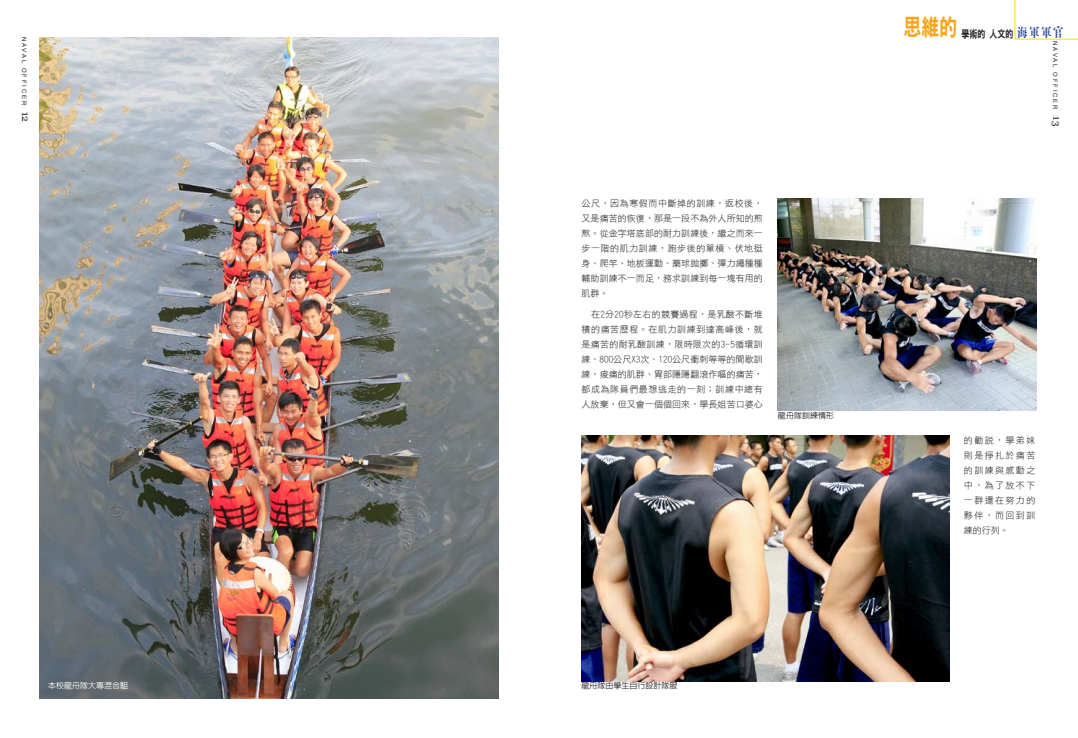
<style>
.page{position:relative;width:1078px;height:738px;background:#fff}
.page>*{position:absolute;margin:0;border:0;box-sizing:border-box;transform-origin:0 0}
.t1{font:23.4px "DFN Hei W9 WIN BF";color:#f9a51b;scale:.77 1}
.t2{font:10.4px "DFN Hei W9 WIN BF";color:#231f20;scale:.77 1}
.t3{font:10px "Georgia";color:#231f20}
.t4{font:9px/15px "DF Hei W3 WIN BF";letter-spacing:.06em;color:#231f20;text-align:justify}
.t5{font:500 8px "Lin Gothic";color:#231f20}
.t6{font:500 8px "Lin Gothic";color:#fff}
.t7{font:6px "Arial";letter-spacing:.3em;color:#231f20}
.s1{font-family:"DF Ming XB WIN BF";font-size:13px;color:#223f99}
</style>
<div class="page">
<img style="left:40px;top:38px;width:458px;height:659px">
<img style="left:777px;top:198px;width:258px;height:211px">
<img style="left:581px;top:435px;width:368px;height:245px">
<svg style="left:1014px;top:0;width:63px;height:40px"></svg>
<p class="t7" style="left:28px;top:37px;width:70px;rotate:90deg">NAVAL OFFICER</p>
<p class="t3" style="left:31px;top:112px;width:11px;rotate:90deg">12</p>
<p class="t4" style="left:581px;top:195px;width:183px">公尺，因為寒假而中斷掉的訓練，返校後，又是痛苦的恢復，那是一段不為外人所知的煎熬。從金字塔底部的耐力訓練後，繼之而來一步一階的肌力訓練，跑步後的單槓、伏地挺身、爬竿、地板運動、藥球拋擲、彈力繩種種輔助訓練不一而足，務求訓練到每一塊有用的肌群。</p>
<p class="t4" style="left:581px;top:306px;width:183px;text-indent:10px">在2分20秒左右的競賽過程，是乳酸不斷堆積的痛苦歷程。在肌力訓練到達高峰後，就是痛苦的耐乳酸訓練，限時限次的3-5循環訓練、800公尺X3次、120公尺衝刺等等的間歇訓練，痠痛的肌群、胃部隱隱翻滾作嘔的痛苦，都成為隊員們最想逃走的一刻；訓練中總有人放棄，但又會一個個回來，學長姐苦口婆心</p>
<p class="t5" style="left:777px;top:411px;width:57px">龍舟隊訓練情形</p>
<p class="t6" style="left:48px;top:680px;width:81px">本校龍舟隊大專混合駔</p>
<p class="t5" style="left:581px;top:681px;width:97px">龍舟隊由學生自行設計隊服</p>
<p class="t1" style="left:903px;top:15px;width:72px">思維的</p>
<p class="t2" style="left:961px;top:28px;width:134px">學術的 人文的<span class="s1">海軍軍官</span></p>
<p class="t7" style="left:1058px;top:41px;width:70px;rotate:90deg">NAVAL OFFICER</p>
<p class="t3" style="left:1062px;top:116px;width:11px;rotate:90deg">13</p>
<p class="t4" style="left:963px;top:432px;width:73px">的勸說，學弟妹則是掙扎於痛苦的訓練與感動之中，為了放不下一群還在努力的夥伴，而回到訓練的行列。</p>
</div>
